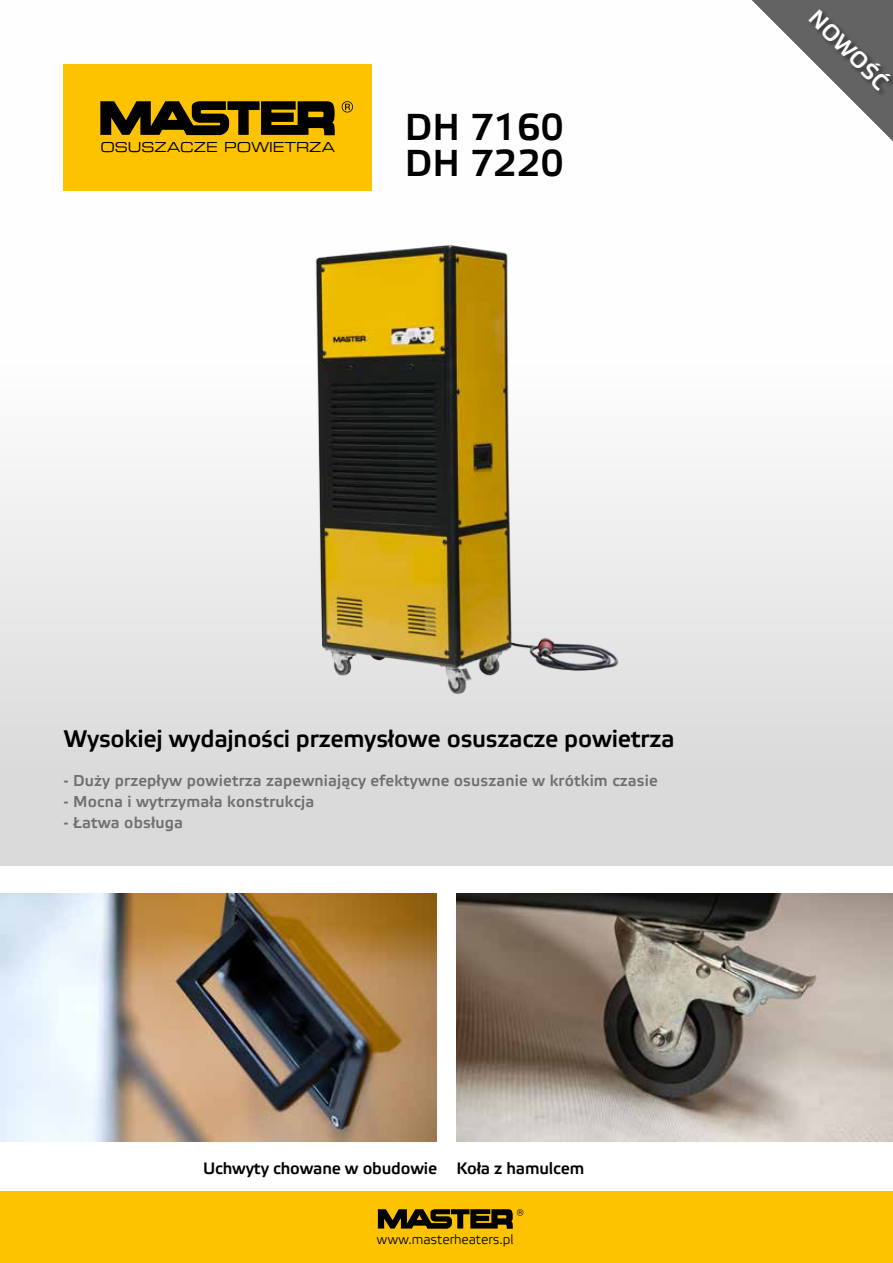
<style>
.page{position:relative;width:893px;height:1263px;background:#fff}
.page>*{position:absolute;margin:0;border:0;box-sizing:border-box;transform-origin:0 0}
.t1{font:500 37.5px/36px "Etelka";color:#000}
.t2{font:500 24px "Etelka";letter-spacing:-.01em;color:#000}
.t3{font:500 22.5px "Etelka";color:#fff}
.t4{font:500 16.5px "Etelka";letter-spacing:-.01em;color:#000}
.t5{font:500 15.75px "Etelka";letter-spacing:.01em;color:#706f6f}
.t6{font:13.65px "Square 721 Ex EU";color:#000}
.t7{font:300 13.5px "Etelka";letter-spacing:-.01em;color:#000}
</style>
<div class="page">
<div style="left:0;top:0;width:893px;height:865px;background:linear-gradient(to bottom,#fff,#dbdbdb)"></div>
<img style="left:268px;top:235px;width:381px;height:474px">
<div style="left:0;top:1191px;width:893px;height:72px;background:#fdc300"></div>
<div style="left:64px;top:64px;width:308px;height:127px;background:#fdc300"></div>
<svg style="left:342px;top:101px;width:11px;height:12px"></svg>
<svg style="left:100px;top:101px;width:235px;height:34px"></svg>
<svg style="left:378px;top:1209px;width:145px;height:20px"></svg>
<img style="left:0;top:893px;width:437px;height:249px">
<img style="left:456px;top:893px;width:437px;height:249px">
<svg style="left:752px;top:0;width:141px;height:141px"></svg>
<div style="left:807px;top:9px;width:86px;height:88px;background:#000;opacity:.5"></div>
<p class="t6" style="left:100px;top:139px;width:236px">OSUSZACZE POWIETRZA</p>
<h1 class="t1" style="left:405px;top:110px;width:161px">DH 7160<br>DH 7220</h1>
<h3 class="t3" style="left:822px;top:4px;width:103px;rotate:45deg">NOWOŚĆ</h3>
<h2 class="t2" style="left:64px;top:724px;width:612px">Wysokiej wydajności przemysłowe osuszacze powietrza</h2>
<p class="t5" style="left:64px;top:771px;width:595px">- Duży przepływ powietrza zapewniający efektywne osuszanie w krótkim czasie</p>
<p class="t5" style="left:64px;top:792px;width:252px">- Mocna i wytrzymała konstrukcja</p>
<p class="t5" style="left:64px;top:813px;width:121px">- Łatwa obsługa</p>
<p class="t4" style="left:203px;top:1158px;width:383px">Uchwyty chowane w obudowie Koła z hamulcem</p>
<p class="t7" style="left:377px;top:1231px;width:138px">www.masterheaters.pl</p>
</div>
